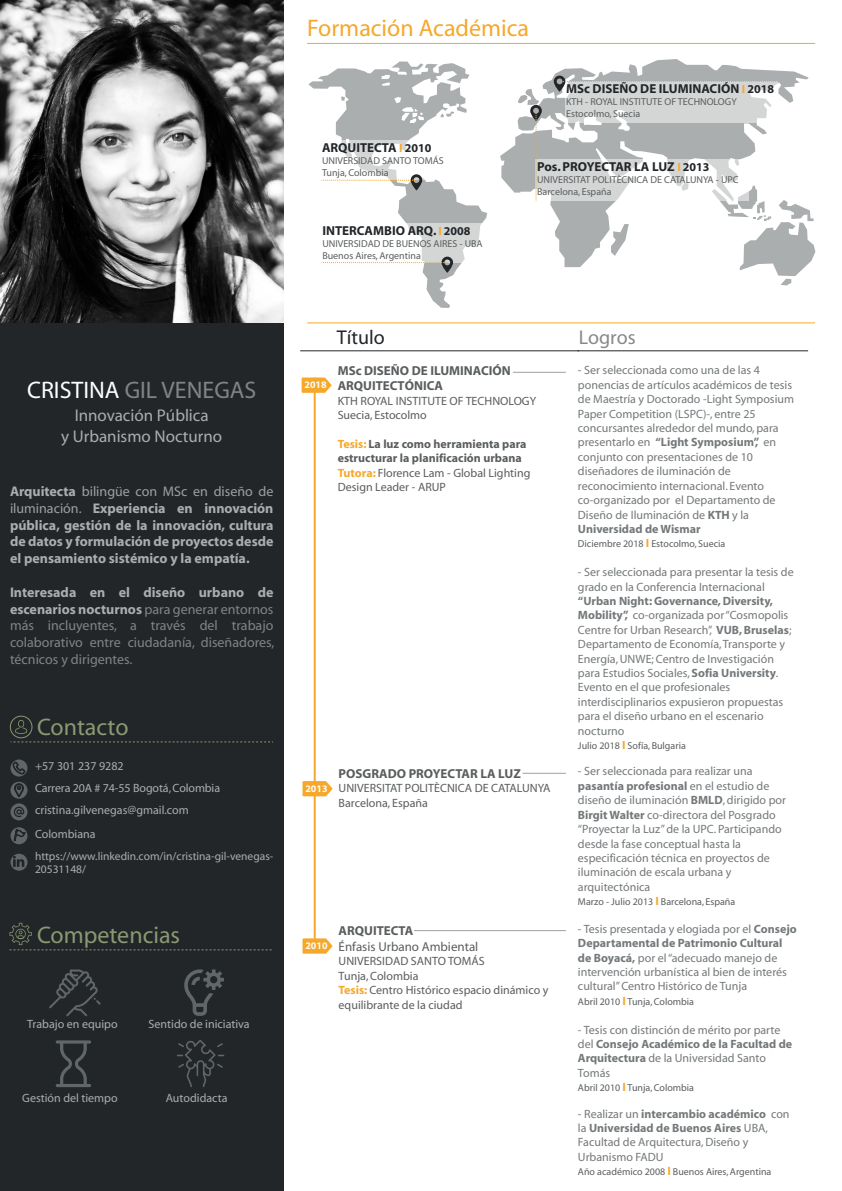
<style>
.page{position:relative;width:842px;height:1191px;background:#fff}
.page>*{position:absolute;margin:0;border:0;box-sizing:border-box;transform-origin:0 0}
.t1{font:24px "Myriad";color:#8b9871}
.t2{font:24px "Myriad";color:#818486}
.t3{font:24px "Myriad";color:#f6a82b}
.t4{font:20px "Myriad";color:#222629}
.t5{font:20px "Myriad";color:#86888a}
.t6{font:17px/20.4px "Myriad";color:#abaeaf;text-align:center}
.t7{font:700 14px/16.8px "Myriad";color:#abaeaf;text-align:justify}
.t8{font:14px/16.8px "Myriad";color:#818486;text-align:justify}
.t9{font:700 13px "Myriad";color:#222629}
.t10{font:700 13px/15.6px "Myriad";color:#5a5d5e}
.t11{font:13px "Myriad";color:#5a5d5e}
.t12{font:12px/14.4px "Myriad";color:#74787a}
.t13{font:12px/14.4px "Myriad";color:#5a5d5e}
.t14{font:12px/22.2px "Myriad";color:#abaeaf}
.t15{font:700 12px/14.4px "Myriad";color:#5a5d5e}
.t16{font:11.5px/13.8px "Myriad";color:#abaeaf}
.t17{font:10px/12px "Myriad";color:#5a5d5e}
.t18{font:700 10px "Myriad";color:#fbfbfc}
.s1{color:#fff}
.s2{font-weight:400;color:#9e9fa3}
.s3{font-weight:700;color:#abaeaf}
.s4{font-size:12px;color:#f6a82b}
.s5{font-size:12px}
.s6{color:#f6a82b}
.s7{font-weight:400}
.s8{font-weight:700;color:#f6a82b}
.s9{font-weight:700}
.s10{font-weight:700;font-size:12px;color:#f6a82b}
</style>
<div class="page">
<div style="left:0;top:323px;width:283px;height:868px;background:#222629"></div>
<svg style="left:10px;top:803px;width:18px;height:17px"></svg>
<svg style="left:14px;top:806px;width:10px;height:11px"></svg>
<svg style="left:10px;top:741px;width:263px;height:1px"></svg>
<svg style="left:10px;top:759px;width:18px;height:17px"></svg>
<svg style="left:13px;top:761px;width:13px;height:13px"></svg>
<svg style="left:10px;top:781px;width:18px;height:17px"></svg>
<svg style="left:15px;top:720px;width:12px;height:14px"></svg>
<svg style="left:10px;top:922px;width:262px;height:28px"></svg>
<svg style="left:49px;top:969px;width:52px;height:47px"></svg>
<svg style="left:184px;top:969px;width:40px;height:46px"></svg>
<svg style="left:56px;top:1040px;width:35px;height:47px"></svg>
<svg style="left:177px;top:1040px;width:47px;height:47px"></svg>
<div style="left:10px;top:715px;width:22px;height:23px;border:1px solid #8b9871;border-radius:50%"></div>
<hr style="left:307px;top:43px;width:508px;height:1px;background:#f6a82b">
<hr style="left:307px;top:322px;width:508px;height:1px;background:#f6a82b">
<svg style="left:739px;top:210px;width:76px;height:75px"></svg>
<svg style="left:500px;top:59px;width:309px;height:208px"></svg>
<svg style="left:308px;top:61px;width:179px;height:247px"></svg>
<svg style="left:321px;top:141px;width:127px;height:39px"></svg>
<svg style="left:321px;top:174px;width:101px;height:16px"></svg>
<svg style="left:321px;top:223px;width:166px;height:40px"></svg>
<svg style="left:321px;top:257px;width:132px;height:16px"></svg>
<svg style="left:565px;top:92px;width:213px;height:31px;background:#d8dada"></svg>
<svg style="left:554px;top:76px;width:224px;height:16px;background:#c6c6c3"></svg>
<svg style="left:542px;top:159px;width:207px;height:42px;fill:#d6d7d8"></svg>
<svg style="left:518px;top:89px;width:24px;height:112px"></svg>
<hr style="left:314px;top:377px;width:2px;height:570px;background:#f6a82b">
<svg style="left:302px;top:377px;width:30px;height:16px"></svg>
<hr style="left:300px;top:350px;width:279px;height:1px;background:#222629">
<hr style="left:578px;top:350px;width:230px;height:1px;background:#222629">
<hr style="left:513px;top:372px;width:53px;height:1px;background:#9da1a2">
<svg style="left:302px;top:781px;width:31px;height:15px"></svg>
<hr style="left:522px;top:773px;width:44px;height:1px;background:#9da1a2">
<svg style="left:302px;top:938px;width:31px;height:15px"></svg>
<hr style="left:414px;top:930px;width:152px;height:1px;background:#9da1a2">
<svg style="left:14px;top:783px;width:10px;height:14px"></svg>
<svg style="left:10px;top:827px;width:18px;height:17px"></svg>
<svg style="left:14px;top:827px;width:12px;height:18px"></svg>
<img style="left:0;top:0;width:283px;height:323px">
<svg style="left:11px;top:853px;width:17px;height:17px"></svg>
<svg style="left:14px;top:857px;width:10px;height:10px"></svg>
<h1 class="t2" style="left:27px;top:378px;width:231px"><span class="s1">CRISTINA</span> GIL VENEGAS</h1>
<h3 class="t6" style="left:61px;top:406px;width:162px">Innovación Pública<br>y Urbanismo Nocturno</h3>
<p class="t7" style="left:10px;top:483px;width:265px">Arquitecta <span class="s2">bilingüe con MSc en diseño de iluminación.</span> Experiencia en innovación pública, gestión de la innovación, cultura de datos y formulación de proyectos desde el pensamiento sistémico y la empatía.</p>
<p class="t8" style="left:10px;top:584px;width:266px"><span class="s3">Interesada en el diseño urbano de escenarios nocturnos</span> para generar entornos más incluyentes, a través del trabajo colaborativo entre ciudadanía, diseñadores, técnicos y dirigentes.</p>
<h1 class="t1" style="left:37px;top:715px;width:93px">Contacto</h1>
<p class="t14" style="left:35px;top:755px;width:187px">+57 301 237 9282<br>Carrera 20A # 74-55 Bogotá, Colombia</p>
<p class="t14" style="left:35px;top:799px;width:155px">cristina.gilvenegas@gmail.com</p>
<p class="t14" style="left:35px;top:823px;width:62px">Colombiana</p>
<p class="t16" style="left:35px;top:849px;width:240px">https://www.linkedin.com/in/cristina-gil-venegas-<br>20531148/</p>
<h1 class="t1" style="left:37px;top:923px;width:145px">Competencias</h1>
<p class="t14" style="left:27px;top:1013px;width:92px">Trabajo en equipo</p>
<p class="t14" style="left:149px;top:1013px;width:102px">Sentido de iniciativa</p>
<p class="t14" style="left:22px;top:1087px;width:97px">Gestión del tiempo</p>
<p class="t14" style="left:166px;top:1087px;width:63px">Autodidacta</p>
<h1 class="t3" style="left:307px;top:17px;width:223px">Formación Académica</h1>
<p class="t9" style="left:322px;top:141px;width:111px">ARQUITECTA <span class="s4">I</span> <span class="s5">2010</span></p>
<p class="t17" style="left:322px;top:155px;width:123px">UNIVERSIDAD SANTO TOMÁS<br>Tunja, Colombia</p>
<p class="t9" style="left:322px;top:224px;width:150px">INTERCAMBIO ARQ. <span class="s4">I</span> <span class="s5">2008</span></p>
<p class="t17" style="left:322px;top:238px;width:162px">UNIVERSIDAD DE BUENOS AIRES - UBA<br>Buenos Aires, Argentina</p>
<p class="t9" style="left:566px;top:82px;width:209px">MSc DISEÑO DE ILUMINACIÓN <span class="s4">I</span> <span class="s5">2018</span></p>
<p class="t17" style="left:566px;top:96px;width:172px">KTH - ROYAL INSTITUTE OF TECHNOLOGY<br>Estocolmo, Suecia</p>
<p class="t9" style="left:537px;top:160px;width:174px">Pos. PROYECTAR LA LUZ <span class="s4">I</span> <span class="s5">2013</span></p>
<p class="t17" style="left:537px;top:174px;width:203px">UNIVERSITAT POLITÈCNICA DE CATALUNYA - UPC<br>Barcelona, España</p>
<h2 class="t4" style="left:337px;top:328px;width:49px">Título</h2>
<h2 class="t5" style="left:579px;top:328px;width:58px">Logros</h2>
<p class="t18" style="left:304px;top:380px;width:24px">2018</p>
<p class="t10" style="left:338px;top:363px;width:175px">MSc DISEÑO DE ILUMINACIÓN<br>ARQUITECTÓNICA</p>
<p class="t13" style="left:338px;top:394px;width:200px">KTH ROYAL INSTITUTE OF TECHNOLOGY<br>Suecia, Estocolmo</p>
<p class="t15" style="left:338px;top:437px;width:194px"><span class="s6">Tesis:</span> La luz como herramienta para estructurar la planificación urbana <span class="s6">Tutora:</span> <span class="s7">Florence Lam - Global Lighting Design Leader - ARUP</span></p>
<p class="t18" style="left:305px;top:783px;width:24px">2013</p>
<p class="t10" style="left:339px;top:766px;width:184px">POSGRADO PROYECTAR LA LUZ</p>
<p class="t13" style="left:339px;top:781px;width:213px">UNIVERSITAT POLITÈCNICA DE CATALUNYA<br>Barcelona, España</p>
<p class="t18" style="left:305px;top:940px;width:24px">2010</p>
<p class="t10" style="left:339px;top:923px;width:76px">ARQUITECTA</p>
<p class="t11" style="left:339px;top:940px;width:141px">Énfasis Urbano Ambiental</p>
<p class="t13" style="left:339px;top:954px;width:211px">UNIVERSIDAD SANTO TOMÁS<br>Tunja, Colombia<br><span class="s8">Tesis:</span> Centro Histórico espacio dinámico y equilibrante de la ciudad</p>
<p class="t12" style="left:578px;top:364px;width:218px">- Ser seleccionada como una de las 4 ponencias de artículos académicos de tesis de Maestría y Doctorado -Light Symposium Paper Competition (LSPC)-, entre 25 concursantes alrededor del mundo, para presentarlo en <span class="s9">“Light Symposium”,</span> en conjunto con presentaciones de 10 diseñadores de iluminación de reconocimiento internacional. Evento co-organizado por el Departamento de Diseño de Iluminación de <span class="s9">KTH</span> y la <span class="s9">Universidad de Wismar</span></p>
<p class="t17" style="left:578px;top:538px;width:149px">Diciembre 2018 <span class="s10">I</span> Estocolmo, Suecia</p>
<p class="t12" style="left:578px;top:565px;width:217px">- Ser seleccionada para presentar la tesis de grado en la Conferencia Internacional</p>
<p class="t12" style="left:578px;top:594px;width:215px"><span class="s9">“Urban Night: Governance, Diversity, Mobility”,</span> co-organizada por “Cosmopolis Centre for Urban Research”, <span class="s9">VUB, Bruselas</span>; Departamento de Economía, Transporte y Energía, UNWE; Centro de Investigación para Estudios Sociales, <span class="s9">Sofia University</span>.<br>Evento en el que profesionales interdisciplinarios expusieron propuestas para el diseño urbano en el escenario nocturno</p>
<p class="t17" style="left:578px;top:740px;width:109px">Julio 2018 <span class="s10">I</span> Sofía, Bulgaria</p>
<p class="t12" style="left:578px;top:764px;width:210px">- Ser seleccionada para realizar una <span class="s9">pasantía profesional</span> en el estudio de diseño de iluminación <span class="s9">BMLD</span>, dirigido por <span class="s9">Birgit Walter</span> co-directora del Posgrado “Proyectar la Luz” de la UPC. Participando desde la fase conceptual hasta la especificación técnica en proyectos de iluminación de escala urbana y arquitectónica</p>
<p class="t17" style="left:578px;top:896px;width:159px">Marzo - Julio 2013 <span class="s10">I</span> Barcelona, España</p>
<p class="t12" style="left:578px;top:922px;width:220px">- Tesis presentada y elogiada por el <span class="s9">Consejo Departamental de Patrimonio Cultural de Boyacá,</span> por el “adecuado manejo de intervención urbanística al bien de interés cultural” Centro Histórico de Tunja</p>
<p class="t17" style="left:578px;top:996px;width:118px">Abril 2010 <span class="s10">I</span> Tunja, Colombia</p>
<p class="t12" style="left:578px;top:1023px;width:216px">- Tesis con distinción de mérito por parte del <span class="s9">Consejo Académico de la Facultad de<br>Arquitectura</span> de la Universidad Santo<br>Tomás</p>
<p class="t17" style="left:578px;top:1082px;width:118px">Abril 2010 <span class="s10">I</span> Tunja, Colombia</p>
<p class="t12" style="left:578px;top:1107px;width:213px">- Realizar un <span class="s9">intercambio académico</span> con la <span class="s9">Universidad de Buenos Aires</span> UBA,<br>Facultad de Arquitectura, Diseño y<br>Urbanismo FADU</p>
<p class="t17" style="left:578px;top:1166px;width:195px">Año académico 2008 <span class="s10">I</span> Buenos Aires, Argentina</p>
</div>
